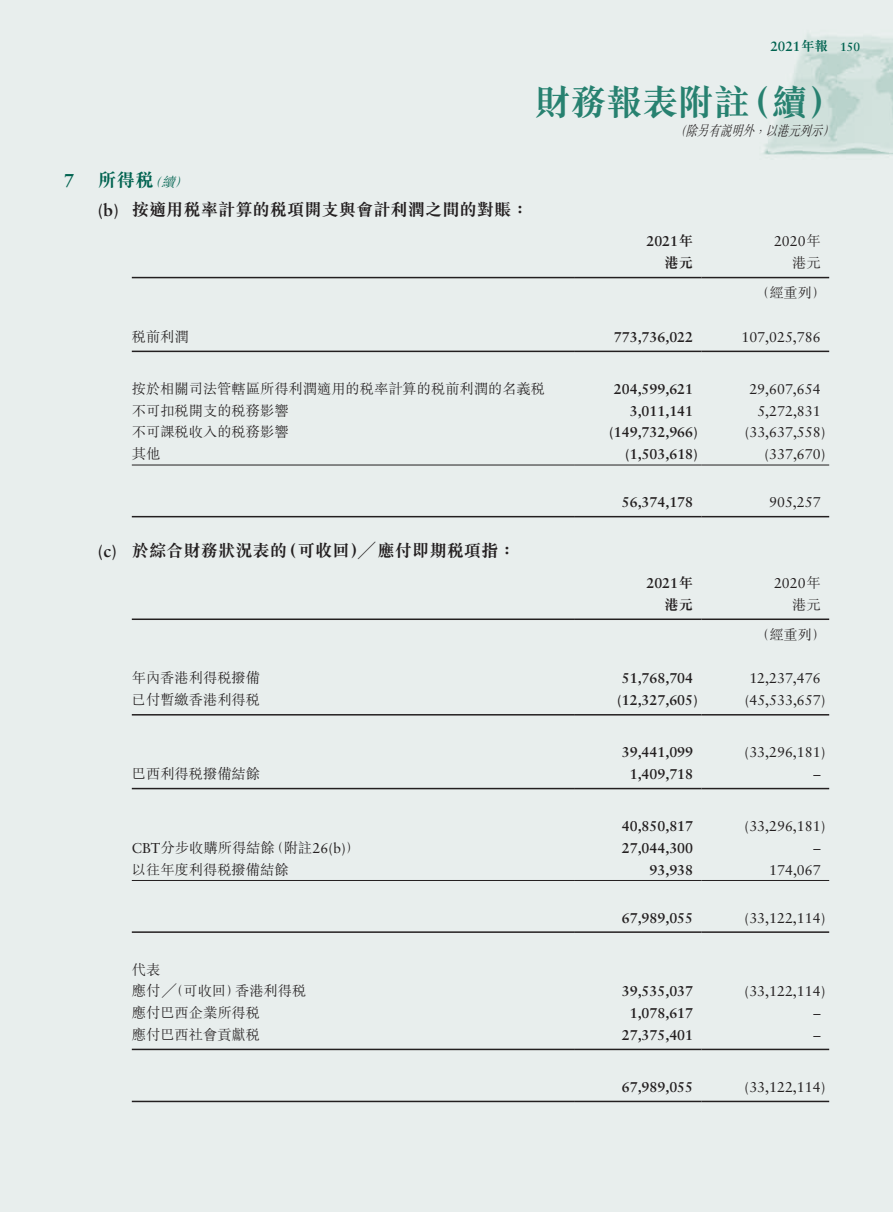
<style>
.page{position:relative;width:893px;height:1212px;background:#fff}
.page>*{position:absolute;margin:0;border:0;box-sizing:border-box;transform-origin:0 0}
.t1{font:700 36.75px "M Sung HK";letter-spacing:-.025em;color:#278170}
.t2{font:700 18.75px "M Sung HK";color:#006350}
.t3{font:700 18.75px "Sabon LT Std";color:#006350}
.t4{font:700 17.25px "M Sung HK";color:#231f20}
.t5{font:700 17.25px "Sabon LT Std";color:#231f20}
.t6{font:700 14.25px "Sabon LT Std";color:#231f20}
.t7{font:14.25px "Sabon LT Std";color:#231f20}
.t8{font:300 14.25px "M Sung HK";color:#231f20}
.t9{font:italic 300 14.25px "M Sung HK";color:#231f20;scale:.8 1}
.t10{font:700 14.25px "M Sung HK";color:#231f20}
.t11{font:700 13.5px "Sabon LT Std";color:#006350}
.t12{font:italic 300 13.5px "M Sung HK";color:#006350}
.t13{font:700 12px "Sabon LT Std";color:#006350}
.s1{font-family:"M Sung HK"}
.s2{font-family:"M Sung HK";font-weight:300}
.s3{font-family:"Sabon LT Std";font-weight:400}
</style>
<div class="page">
<hr style="left:0;top:0;width:1px;height:1212px;background:#e7eeec">
<hr style="left:132px;top:277px;width:442px;height:1px;background:#231f20">
<hr style="left:574px;top:277px;width:128px;height:1px;background:#231f20">
<hr style="left:702px;top:277px;width:127px;height:1px;background:#231f20">
<hr style="left:132px;top:351px;width:442px;height:1px;background:#231f20">
<hr style="left:574px;top:351px;width:128px;height:1px;background:#231f20">
<hr style="left:702px;top:351px;width:127px;height:1px;background:#231f20">
<hr style="left:132px;top:465px;width:442px;height:1px;background:#231f20">
<hr style="left:574px;top:465px;width:128px;height:1px;background:#231f20">
<hr style="left:702px;top:465px;width:127px;height:1px;background:#231f20">
<hr style="left:132px;top:516px;width:442px;height:1px;background:#231f20">
<hr style="left:574px;top:516px;width:128px;height:1px;background:#231f20">
<hr style="left:702px;top:516px;width:127px;height:1px;background:#231f20">
<hr style="left:132px;top:618px;width:442px;height:2px;background:#231f20">
<hr style="left:574px;top:618px;width:128px;height:2px;background:#231f20">
<hr style="left:702px;top:618px;width:127px;height:2px;background:#231f20">
<hr style="left:132px;top:714px;width:442px;height:1px;background:#231f20">
<hr style="left:574px;top:714px;width:128px;height:1px;background:#231f20">
<hr style="left:702px;top:714px;width:127px;height:1px;background:#231f20">
<hr style="left:132px;top:788px;width:442px;height:1px;background:#231f20">
<hr style="left:574px;top:788px;width:128px;height:1px;background:#231f20">
<hr style="left:702px;top:788px;width:127px;height:1px;background:#231f20">
<hr style="left:132px;top:880px;width:442px;height:1px;background:#231f20">
<hr style="left:574px;top:880px;width:128px;height:1px;background:#231f20">
<hr style="left:702px;top:880px;width:127px;height:1px;background:#231f20">
<hr style="left:132px;top:931px;width:442px;height:2px;background:#231f20">
<hr style="left:574px;top:931px;width:128px;height:2px;background:#231f20">
<hr style="left:702px;top:931px;width:127px;height:2px;background:#231f20">
<hr style="left:132px;top:1049px;width:442px;height:1px;background:#231f20">
<hr style="left:574px;top:1049px;width:128px;height:1px;background:#231f20">
<hr style="left:702px;top:1049px;width:127px;height:1px;background:#231f20">
<hr style="left:132px;top:1101px;width:442px;height:1px;background:#231f20">
<hr style="left:574px;top:1101px;width:128px;height:1px;background:#231f20">
<hr style="left:702px;top:1101px;width:127px;height:1px;background:#231f20">
<h2 class="t3" style="left:64px;top:169px;width:12px">7</h2>
<h2 class="t2" style="left:98px;top:167px;width:58px">所得稅</h2>
<p class="t12" style="left:161px;top:172px;width:20px">續</p>
<p class="t12" style="left:148px;top:172px;width:20px">（</p>
<p class="t12" style="left:175px;top:172px;width:20px">(</p>
<p class="t5" style="left:98px;top:199px;width:23px">b( )</p>
<p class="t4" style="left:132px;top:197px;width:398px">按適用稅率計算的稅項開支與會計利潤之間的對賬：</p>
<p class="t8" style="left:132px;top:326px;width:58px">稅前利潤</p>
<h1 class="t1" style="left:534px;top:77px;width:217px">財務報表附註</h1>
<p class="t11" style="left:770px;top:38px;width:59px">2021<span class="s1">年報</span></p>
<h1 class="t1" style="left:735px;top:77px;width:110px">（續(</h1>
<p class="t9" style="left:685px;top:120px;width:179px">除另有說明外以港元列示</p>
<p class="t9" style="left:674px;top:120px;width:22px">（</p>
<p class="t9" style="left:822px;top:120px;width:22px">(</p>
<p class="t9" style="left:754px;top:120px;width:22px">，</p>
<p class="t13" style="left:840px;top:40px;width:22px">150</p>
<p class="t6" style="left:646px;top:232px;width:48px">2021<span class="s1">年</span></p>
<p class="t10" style="left:665px;top:253px;width:30px">港元</p>
<p class="t6" style="left:614px;top:328px;width:81px">773,736,022</p>
<p class="t7" style="left:774px;top:233px;width:48px">2020<span class="s2">年</span></p>
<p class="t8" style="left:792px;top:253px;width:30px">港元</p>
<p class="t8" style="left:755px;top:283px;width:73px">（經重列(</p>
<p class="t7" style="left:741px;top:328px;width:81px">107,025,786</p>
<p class="t8" style="left:132px;top:378px;width:415px">按於相關司法管轄區所得利潤適用的稅率計算的稅前利潤的名義稅</p>
<p class="t8" style="left:132px;top:400px;width:158px">不可扣稅開支的稅務影響</p>
<p class="t8" style="left:132px;top:422px;width:158px">不可課稅收入的稅務影響</p>
<p class="t8" style="left:132px;top:444px;width:30px">其他</p>
<p class="t5" style="left:98px;top:541px;width:21px">c( )</p>
<p class="t4" style="left:281px;top:539px;width:237px">（可收回）╱應付即期稅項指：</p>
<p class="t4" style="left:132px;top:539px;width:157px">於綜合財務狀況表的</p>
<p class="t8" style="left:132px;top:668px;width:130px">年內香港利得稅撥備</p>
<p class="t8" style="left:132px;top:690px;width:130px">已付暫繳香港利得稅</p>
<p class="t6" style="left:614px;top:380px;width:81px">204,599,621</p>
<p class="t7" style="left:749px;top:380px;width:73px">29,607,654</p>
<p class="t6" style="left:630px;top:402px;width:65px">3,011,141</p>
<p class="t7" style="left:757px;top:402px;width:65px">5,272,831</p>
<p class="t6" style="left:609px;top:423px;width:90px">)149,732,966(</p>
<p class="t7" style="left:745px;top:424px;width:82px">)33,637,558(</p>
<p class="t6" style="left:625px;top:445px;width:74px">)1,503,618(</p>
<p class="t7" style="left:764px;top:446px;width:62px">)337,670(</p>
<p class="t6" style="left:622px;top:493px;width:73px">56,374,178</p>
<p class="t7" style="left:769px;top:494px;width:53px">905,257</p>
<p class="t6" style="left:646px;top:574px;width:48px">2021<span class="s1">年</span></p>
<p class="t7" style="left:774px;top:574px;width:48px">2020<span class="s2">年</span></p>
<p class="t10" style="left:665px;top:594px;width:30px">港元</p>
<p class="t8" style="left:792px;top:594px;width:30px">港元</p>
<p class="t6" style="left:622px;top:670px;width:73px">51,768,704</p>
<p class="t8" style="left:755px;top:625px;width:73px">（經重列(</p>
<p class="t7" style="left:749px;top:670px;width:73px">12,237,476</p>
<p class="t6" style="left:617px;top:691px;width:82px">)12,327,605(</p>
<p class="t7" style="left:745px;top:692px;width:82px">)45,533,657(</p>
<p class="t8" style="left:132px;top:764px;width:130px">巴西利得稅撥備結餘</p>
<p class="t6" style="left:622px;top:743px;width:73px">39,441,099</p>
<p class="t6" style="left:630px;top:765px;width:65px">1,409,718</p>
<p class="t7" style="left:745px;top:744px;width:82px">)33,296,181(</p>
<p class="t7" style="left:814px;top:765px;width:9px">–</p>
<p class="t6" style="left:622px;top:817px;width:73px">40,850,817</p>
<p class="t7" style="left:745px;top:817px;width:82px">)33,296,181(</p>
<p class="t8" style="left:132px;top:837px;width:144px"><span class="s3">CBT</span>分步收購所得結餘</p>
<p class="t7" style="left:269px;top:839px;width:92px"><span class="s2">（附註</span> 2 6 <span class="s2">(</span>(b(</p>
<p class="t6" style="left:622px;top:839px;width:73px">27,044,300</p>
<p class="t7" style="left:814px;top:839px;width:9px">–</p>
<p class="t8" style="left:132px;top:859px;width:158px">以往年度利得稅撥備結餘</p>
<p class="t6" style="left:650px;top:861px;width:45px">93,938</p>
<p class="t7" style="left:769px;top:861px;width:53px">174,067</p>
<p class="t6" style="left:622px;top:909px;width:73px">67,989,055</p>
<p class="t7" style="left:745px;top:909px;width:82px">)33,122,114(</p>
<p class="t8" style="left:132px;top:959px;width:30px">代表</p>
<p class="t8" style="left:132px;top:981px;width:110px">應付╱（可收回）</p>
<p class="t8" style="left:235px;top:981px;width:73px">香港利得稅</p>
<p class="t6" style="left:622px;top:982px;width:73px">39,535,037</p>
<p class="t7" style="left:745px;top:983px;width:82px">)33,122,114(</p>
<p class="t8" style="left:132px;top:1003px;width:130px">應付巴西企業所得稅</p>
<p class="t6" style="left:630px;top:1004px;width:65px">1,078,617</p>
<p class="t7" style="left:814px;top:1004px;width:9px">–</p>
<p class="t8" style="left:132px;top:1024px;width:130px">應付巴西社會貢獻稅</p>
<p class="t6" style="left:622px;top:1026px;width:73px">27,375,401</p>
<p class="t7" style="left:814px;top:1026px;width:9px">–</p>
<p class="t6" style="left:622px;top:1078px;width:73px">67,989,055</p>
<p class="t7" style="left:745px;top:1078px;width:82px">)33,122,114(</p>
</div>
